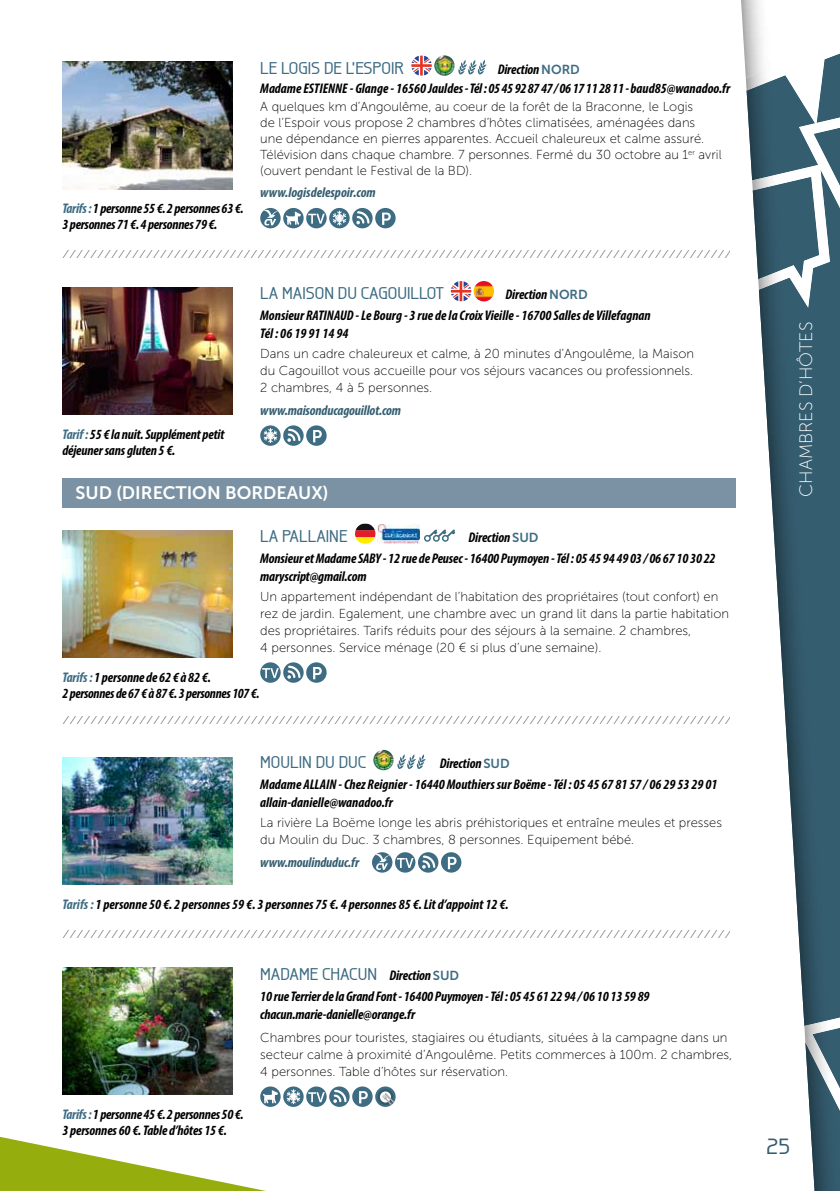
<style>
.page{position:relative;width:840px;height:1191px;background:#fff}
.page>*{position:absolute;margin:0;border:0;box-sizing:border-box;transform-origin:0 0}
.t1{font:500 22px "Galette";color:#355d70}
.t2{font:18px "Museo Sans 700";color:#fff}
.t3{font:18px "Museo Sans 100";color:#fff}
.t4{font:500 17px "Galette";color:#3e6c83}
.t5{font:italic 700 condensed 14px/16px "Myriad Pro";letter-spacing:-.01em;color:#000}
.t6{font:italic 700 condensed 14px "Myriad Pro";letter-spacing:-.01em;color:#355d70}
.t7{font:13px/17px "Museo Sans 100";color:#000}
.s1{color:#3e6c83}
.s2{font-family:"Museo Sans 700";font-weight:400;font-style:normal;font-stretch:normal;font-size:13px;color:#3e6c83}
.s3{font-family:"Myriad Pro";font-weight:700;font-style:italic;font-stretch:condensed;font-size:14px;color:#000}
.s4{font-family:"Museo Sans 700";font-weight:400;font-size:13px}
</style>
<div class="page">
<svg style="left:0;top:1136px;width:266px;height:55px"></svg>
<img style="left:62px;top:308px;width:170px;height:107px">
<img style="left:62px;top:530px;width:170px;height:127px">
<img style="left:62px;top:757px;width:170px;height:127px">
<img style="left:62px;top:967px;width:170px;height:127px">
<img style="left:760px;top:308px;width:79px;height:709px">
<img style="left:809px;top:1110px;width:30px;height:81px">
<img style="left:803px;top:1017px;width:36px;height:93px">
<svg style="left:260px;top:425px;width:20px;height:21px"></svg>
<svg style="left:263px;top:428px;width:15px;height:15px"></svg>
<div style="left:283px;top:425px;width:20px;height:21px;background:#3e6c83;border-radius:50%"></div>
<svg style="left:286px;top:427px;width:15px;height:15px"></svg>
<div style="left:306px;top:425px;width:20px;height:21px;background:#3e6c83;border-radius:50%"></div>
<svg style="left:313px;top:430px;width:8px;height:12px"></svg>
<svg style="left:355px;top:523px;width:20px;height:21px"></svg>
<img style="left:377px;top:524px;width:42px;height:19px">
<div style="left:424px;top:535px;width:6px;height:7px;border:1px solid #3e6c83;border-radius:50%"></div>
<div style="left:432px;top:535px;width:7px;height:7px;border:1px solid #3e6c83;border-radius:50%"></div>
<div style="left:441px;top:535px;width:7px;height:7px;border:1px solid #3e6c83;border-radius:50%"></div>
<svg style="left:427px;top:529px;width:28px;height:10px"></svg>
<div style="left:260px;top:662px;width:20px;height:21px;background:#3e6c83;border-radius:50%"></div>
<svg style="left:262px;top:668px;width:16px;height:10px"></svg>
<svg style="left:283px;top:662px;width:20px;height:21px"></svg>
<svg style="left:286px;top:664px;width:15px;height:15px"></svg>
<div style="left:306px;top:662px;width:20px;height:21px;background:#3e6c83;border-radius:50%"></div>
<svg style="left:313px;top:667px;width:8px;height:12px"></svg>
<img style="left:373px;top:750px;width:20px;height:20px">
<svg style="left:397px;top:754px;width:28px;height:15px"></svg>
<div style="left:372px;top:852px;width:20px;height:20px;background:#3e6c83;border-radius:50%"></div>
<svg style="left:373px;top:853px;width:17px;height:17px"></svg>
<div style="left:395px;top:852px;width:20px;height:20px;background:#3e6c83;border-radius:50%"></div>
<svg style="left:397px;top:858px;width:16px;height:10px"></svg>
<div style="left:418px;top:852px;width:20px;height:20px;background:#3e6c83;border-radius:50%"></div>
<svg style="left:421px;top:854px;width:15px;height:15px"></svg>
<div style="left:440px;top:852px;width:21px;height:20px;background:#3e6c83;border-radius:50%"></div>
<svg style="left:447px;top:857px;width:9px;height:12px"></svg>
<svg style="left:260px;top:1086px;width:20px;height:20px"></svg>
<svg style="left:263px;top:1090px;width:15px;height:13px"></svg>
<svg style="left:283px;top:1086px;width:20px;height:20px"></svg>
<svg style="left:286px;top:1089px;width:15px;height:15px"></svg>
<svg style="left:306px;top:1086px;width:20px;height:20px"></svg>
<svg style="left:308px;top:1092px;width:16px;height:10px"></svg>
<div style="left:329px;top:1086px;width:20px;height:20px;background:#3e6c83;border-radius:50%"></div>
<svg style="left:332px;top:1088px;width:15px;height:15px"></svg>
<div style="left:352px;top:1086px;width:20px;height:20px;background:#3e6c83;border-radius:50%"></div>
<svg style="left:359px;top:1091px;width:8px;height:12px"></svg>
<svg style="left:375px;top:1086px;width:20px;height:20px"></svg>
<svg style="left:377px;top:1089px;width:17px;height:16px"></svg>
<svg style="left:63px;top:716px;width:666px;height:8px"></svg>
<svg style="left:63px;top:930px;width:666px;height:7px"></svg>
<svg style="left:62px;top:0;width:777px;height:308px"></svg>
<div style="left:62px;top:478px;width:673px;height:29px;background:#7a92a4"></div>
<p class="t5" style="left:62px;top:200px;width:183px"><span class="s1">Tarifs :</span> 1 personne 55 €. 2 personnes 63 €.<br>3 personnes 71 €. 4 personnes 79 €.</p>
<h3 class="t4" style="left:260px;top:57px;width:145px">LE LOGIS DE L’ESPOIR</h3>
<p class="t5" style="left:260px;top:59px;width:471px;line-height:18.8px;text-indent:237px">Direction <span class="s2">NORD<br></span>Madame ESTIENNE - Glange - 16560 Jauldes - Tél : 05 45 92 87 47 / 06 17 11 28 11 - baud85@wanadoo.fr</p>
<p class="t7" style="left:260px;top:99px;width:462px;line-height:16px">A quelques km d’Angoulême, au coeur de la forêt de la Braconne, le Logis<br>de l’Espoir vous propose 2 chambres d’hôtes climatisées, aménagées dans<br>une dépendance en pierres apparentes. Accueil chaleureux et calme assuré.<br>Télévision dans chaque chambre. 7 personnes. Fermé du 30 octobre au 1<sup>er</sup> avril (ouvert pendant le Festival de la BD).</p>
<p class="t6" style="left:260px;top:184px;width:117px">www.logisdelespoir.com</p>
<p class="t5" style="left:62px;top:426px;width:163px"><span class="s1">Tarif :</span> 55 € la nuit. Supplément petit déjeuner sans gluten 5 €.</p>
<h3 class="t4" style="left:260px;top:283px;width:185px">LA MAISON DU CAGOUILLOT</h3>
<p class="t5" style="left:260px;top:284px;width:392px;line-height:20.8px;text-indent:245px">Direction <span class="s2">NORD<br></span>Monsieur RATINAUD - Le Bourg - 3 rue de la Croix Vieille - 16700 Salles de Villefagnan</p>
<p class="t5" style="left:260px;top:325px;width:90px">Tél : 06 19 91 14 94</p>
<p class="t7" style="left:260px;top:345px;width:435px;text-align:justify">Dans un cadre chaleureux et calme, à 20 minutes d’Angoulême, la Maison du Cagouillot vous accueille pour vos séjours vacances ou professionnels.<br>2 chambres, 4 à 5 personnes.</p>
<p class="t6" style="left:260px;top:401px;width:142px">www.maisonducagouillot.com</p>
<h2 class="t2" style="left:75px;top:482px;width:254px">SUD (DIRECTION BORDEAUX)</h2>
<h3 class="t4" style="left:260px;top:525px;width:89px">LA PALLAINE</h3>
<p class="t5" style="left:260px;top:526px;width:456px;line-height:20.8px;text-indent:208px">Direction <span class="s2">SUD<br></span>Monsieur et Madame SABY - 12 rue de Peusec - 16400 Puymoyen - Tél : 05 45 94 49 03 / 06 67 10 30 22</p>
<p class="t5" style="left:260px;top:568px;width:108px">maryscript@gmail.com</p>
<p class="t7" style="left:260px;top:588px;width:470px">Un appartement indépendant de l’habitation des propriétaires (tout confort) en rez de jardin. Egalement, une chambre avec un grand lit dans la partie habitation des propriétaires. Tarifs réduits pour des séjours à la semaine. 2 chambres,<br>4 personnes. Service ménage (20 € si plus d’une semaine).</p>
<p class="t5" style="left:62px;top:668px;width:198px"><span class="s1">Tarifs :</span> 1 personne de 62 € à 82 €.<br>2 personnes de 67 € à 87 €. 3 personnes 107 €.</p>
<h3 class="t4" style="left:260px;top:752px;width:108px">MOULIN DU DUC</h3>
<p class="t5" style="left:260px;top:753px;width:458px;line-height:20.8px;text-indent:179px">Direction <span class="s2">SUD<br></span>Madame ALLAIN - Chez Reignier - 16440 Mouthiers sur Boëme - Tél : 05 45 67 81 57 / 06 29 53 29 01</p>
<p class="t5" style="left:260px;top:794px;width:134px">allain-danielle@wanadoo.fr</p>
<p class="t7" style="left:260px;top:814px;width:463px">La rivière La Boëme longe les abris préhistoriques et entraîne meules et presses du Moulin du Duc. 3 chambres, 8 personnes. Equipement bébé.</p>
<p class="t6" style="left:260px;top:853px;width:100px">www.moulinduduc.fr</p>
<p class="t5" style="left:62px;top:896px;width:447px"><span class="s1">Tarifs :</span> 1 personne 50 €. 2 personnes 59 €. 3 personnes 75 €. 4 personnes 85 €. Lit d’appoint 12 €.</p>
<p class="t5" style="left:62px;top:1106px;width:183px"><span class="s1">Tarifs :</span> 1 personne 45 €. 2 personnes 50 €.<br>3 personnes 60 €. Table d’hôtes 15 €.</p>
<h3 class="t4" style="left:260px;top:963px;width:200px">MADAME CHACUN <span class="s3">Direction</span> <span class="s4">SUD</span></h3>
<p class="t5" style="left:260px;top:987px;width:390px;line-height:18px">10 rue Terrier de la Grand Font - 16400 Puymoyen - Tél : 05 45 61 22 94 / 06 10 13 59 89 chacun.marie-danielle@orange.fr</p>
<p class="t7" style="left:260px;top:1029px;width:473px">Chambres pour touristes, stagiaires ou étudiants, situées à la campagne dans un secteur calme à proximité d’Angoulême. Petits commerces à 100m. 2 chambres,<br>4 personnes. Table d’hôtes sur réservation.</p>
<h2 class="t3" style="left:795px;top:497px;width:177px;rotate:-90deg">CHAMBRES D’HÔTES</h2>
<h1 class="t1" style="left:765px;top:1132px;width:25px">25</h1>
</div>
